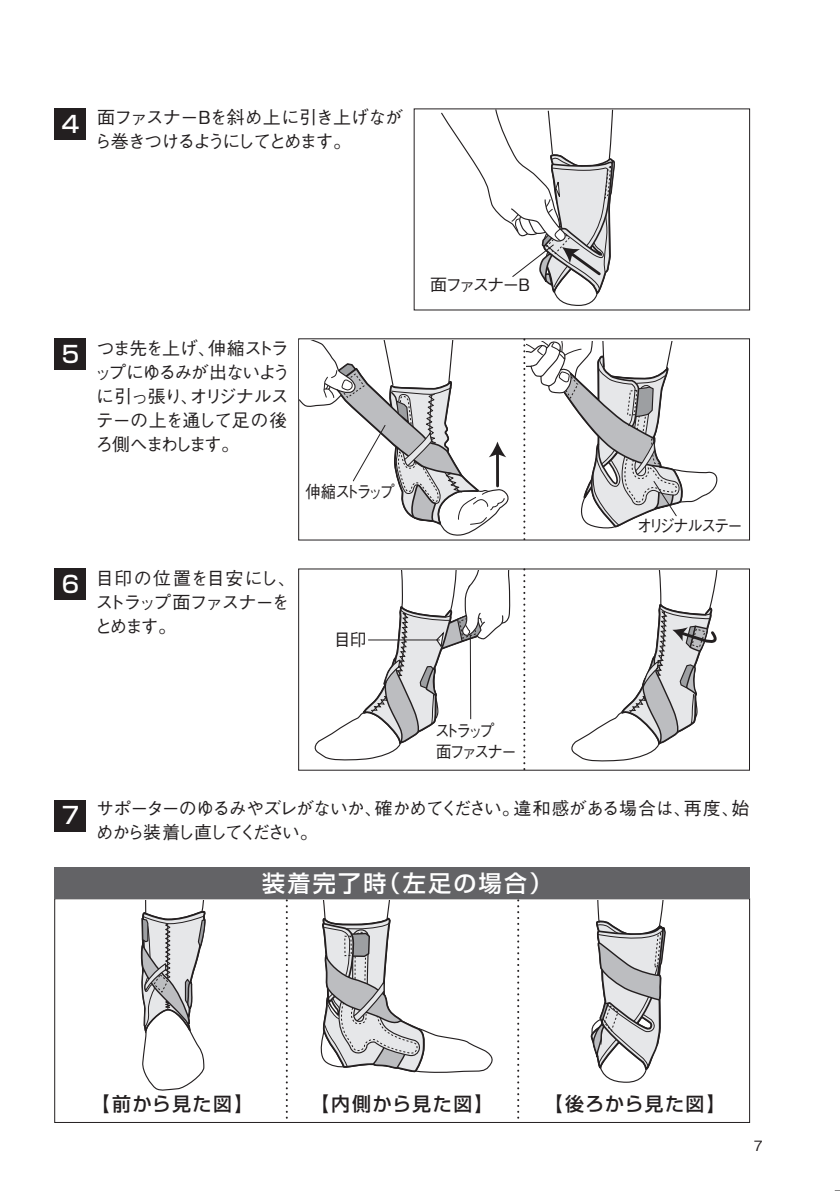
<style>
.page{position:relative;width:840px;height:1191px;background:#fff}
.page>*{position:absolute;margin:0;border:0;box-sizing:border-box;transform-origin:0 0}
.t1{font:500 23px "Shin Go Pro";letter-spacing:.1em;color:#fff}
.t2{font:500 19px "Shin Go Pro";letter-spacing:.08em;color:#231f20}
.t3{font:500 19px "Shin Go Pro";letter-spacing:.06em;color:#231f20}
.t4{font:500 18px/24px "Gothic BBB Pro";letter-spacing:-.08em;color:#231f20}
.t5{font:500 17px/20.4px "Gothic BBB Pro";letter-spacing:-.195em;color:#231f20;scale:.9 1}
.t6{font:500 17px "Gothic BBB Pro";letter-spacing:-.125em;color:#231f20;scale:.9 1}
.t7{font:500 17px "Gothic BBB Pro";letter-spacing:-.13em;color:#231f20}
.t8{font:500 17px "Gothic BBB Pro";letter-spacing:-.225em;color:#231f20;scale:.9 1}
.t9{font:500 17px "Gothic BBB Pro";letter-spacing:-.15em;color:#231f20}
.t10{font:500 14.2px "Gothic BBB Pro";color:#231f20}
.s1{font-family:"Shin Go Pro";font-size:23px;color:#fff}
</style>
<div class="page">
<div style="left:54px;top:338px;width:32px;height:32px;background:#231f20"></div>
<div style="left:54px;top:568px;width:32px;height:32px;background:#231f20"></div>
<div style="left:54px;top:108px;width:32px;height:32px;background:#231f20"></div>
<div style="left:54px;top:799px;width:32px;height:32px;background:#231f20"></div>
<svg style="left:285px;top:900px;width:2px;height:219px"></svg>
<svg style="left:517px;top:900px;width:2px;height:219px"></svg>
<div style="left:54px;top:867px;width:695px;height:32px;background:#636366"></div>
<svg style="left:523px;top:339px;width:196px;height:200px"></svg>
<svg style="left:299px;top:340px;width:210px;height:198px"></svg>
<svg style="left:314px;top:570px;width:197px;height:191px"></svg>
<svg style="left:523px;top:569px;width:2px;height:201px"></svg>
<hr style="left:469px;top:636px;width:2px;height:83px;background:#231f20">
<hr style="left:368px;top:639px;width:71px;height:1px;background:#231f20">
<svg style="left:571px;top:570px;width:147px;height:192px"></svg>
<svg style="left:140px;top:900px;width:66px;height:191px"></svg>
<svg style="left:320px;top:900px;width:173px;height:173px"></svg>
<svg style="left:590px;top:900px;width:76px;height:183px"></svg>
<svg style="left:439px;top:108px;width:176px;height:203px"></svg>
<p class="t1" style="left:62px;top:105px;width:19px">4</p>
<p class="t4" style="left:94px;top:103px;width:310px">面ファスナーBを斜め上に引き上げながら巻きつけるようにしてとめます。</p>
<p class="t1" style="left:62px;top:335px;width:19px">5</p>
<p class="t4" style="left:94px;top:334px;width:197px">つま先を上げ、伸縮ストラップにゆるみが出ないように引っ張り、オリジナルステーの上を通して足の後ろ側へまわします。</p>
<p class="t8" style="left:305px;top:478px;width:100px">伸縮ストラップ</p>
<p class="t4" style="left:94px;top:564px;width:203px;text-indent:-33px"><span class="s1">6</span> 目印の位置を目安にし、ストラップ面ファスナーをとめます。</p>
<p class="t9" style="left:334px;top:626px;width:34px">目印</p>
<p class="t7" style="left:430px;top:271px;width:101px">面ファスナーB</p>
<p class="t5" style="left:434px;top:718px;width:92px">ストラップ<br>面ファスナー</p>
<p class="t6" style="left:636px;top:512px;width:119px">オリジナルステー</p>
<p class="t4" style="left:96px;top:793px;width:655px;text-indent:-34px"><span class="s1">7</span> サポーターのゆるみやズレがないか、確かめてください。違和感がある場合は、再度、始めから装着し直してください。</p>
<p class="t1" style="left:262px;top:864px;width:292px">装着完了時（左足の場合）</p>
<p class="t2" style="left:91px;top:1088px;width:164px">【前から見た図】</p>
<p class="t2" style="left:310px;top:1088px;width:185px">【内側から見た図】</p>
<p class="t3" style="left:543px;top:1088px;width:183px">【後ろから見た図】</p>
<p class="t10" style="left:753px;top:1134px;width:10px">7</p>
</div>
